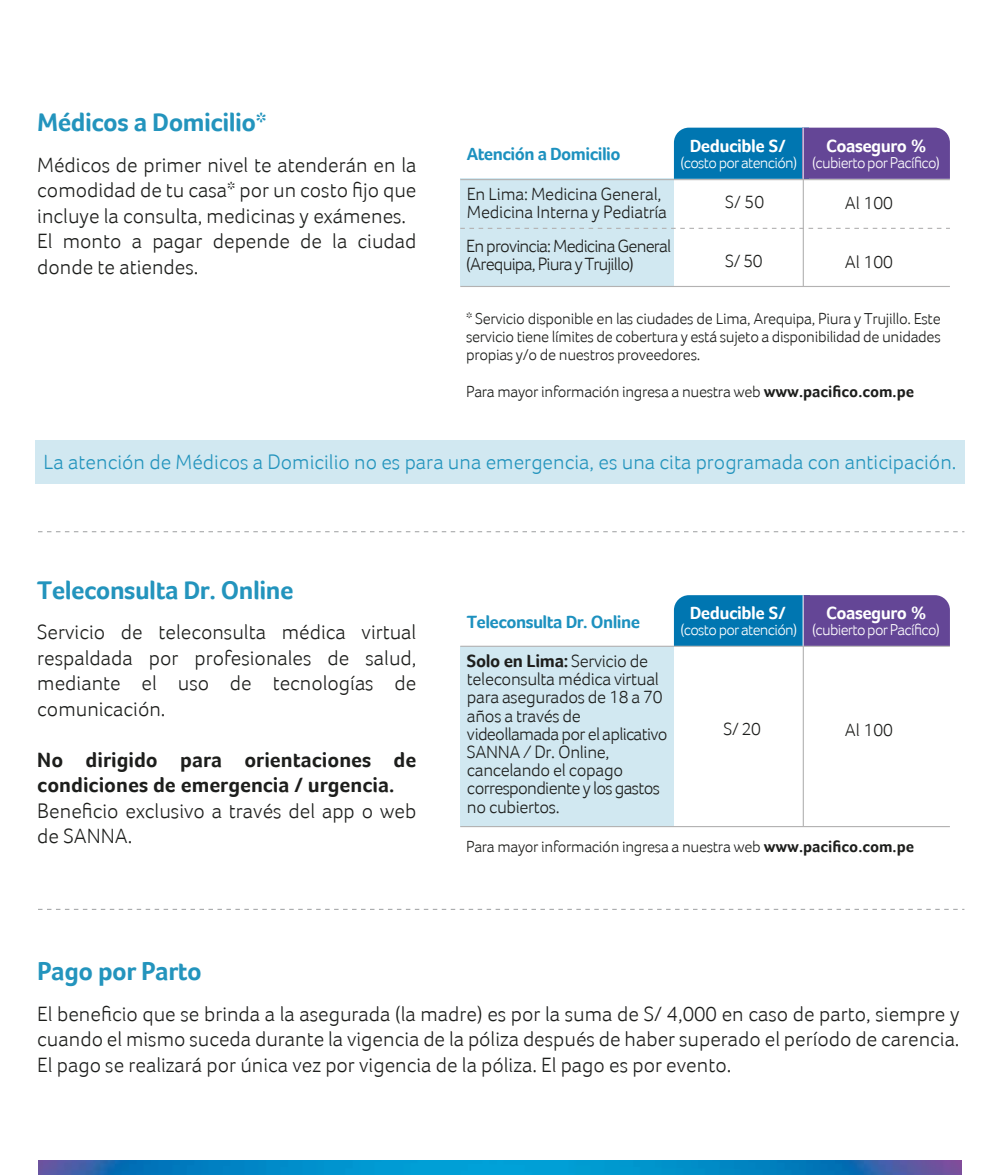
<style>
.page{position:relative;width:1000px;height:1175px;background:#fff}
.page>*{position:absolute;margin:0;border:0;box-sizing:border-box;transform-origin:0 0}
.t1{font:700 26.25px "Foco";letter-spacing:-.02em;color:#2394bd}
.t2{font:300 21.25px/25.5px "Foco";color:#1d1e1c}
.t3{font:300 21.25px "Foco";color:#2394bd}
.t4{font:700 21.25px/25.5px "Foco";color:#1d1e1c}
.t5{font:300 18.12px/18.1px "Foco";letter-spacing:-.02em;color:#1d1e1c}
.t6{font:300 18.12px/18.1px "Foco";letter-spacing:-.045em;color:#1d1e1c}
.t7{font:700 18.12px "Foco";letter-spacing:-.03em;color:#fff}
.t8{font:700 18.12px "Foco";letter-spacing:-.03em;color:#1d91bf}
.t9{font:300 16.25px/18.1px "Foco";letter-spacing:-.02em;color:#1d1e1c;text-align:justify}
.t10{font:300 15.88px "Foco";letter-spacing:-.045em;color:#fff}
.s1{font-weight:700}
</style>
<div class="page">
<img style="left:39px;top:1161px;width:922px;height:14px">
<div style="left:35px;top:440px;width:930px;height:43px;background:#d1e8f1"></div>
<div style="left:460px;top:178px;width:214px;height:108px;background:#d1e8f1"></div>
<div style="left:674px;top:128px;width:134px;height:51px;background:#0076b1"></div>
<div style="left:803px;top:128px;width:147px;height:51px;background:#644696"></div>
<hr style="left:803px;top:128px;width:1px;height:51px;background:#fff">
<hr style="left:460px;top:286px;width:490px;height:1px;background:#b3b2b2">
<hr style="left:460px;top:179px;width:490px;height:1px;background:#b3b2b2">
<svg style="left:460px;top:228px;width:490px;height:1px"></svg>
<hr style="left:803px;top:179px;width:1px;height:108px;background:#b3b2b2">
<div style="left:460px;top:646px;width:214px;height:180px;background:#d1e8f1"></div>
<div style="left:674px;top:595px;width:135px;height:50px;background:#0076b1"></div>
<div style="left:804px;top:595px;width:146px;height:50px;background:#644696"></div>
<hr style="left:803px;top:595px;width:1px;height:51px;background:#fff">
<hr style="left:460px;top:826px;width:490px;height:1px;background:#b3b2b2">
<hr style="left:460px;top:646px;width:490px;height:1px;background:#b3b2b2">
<hr style="left:803px;top:646px;width:1px;height:181px;background:#b3b2b2">
<svg style="left:38px;top:909px;width:926px;height:1px"></svg>
<svg style="left:38px;top:531px;width:926px;height:1px"></svg>
<p class="t1" style="left:37px;top:107px;width:231px">Médicos a Domicilio*</p>
<p class="t2" style="left:37px;top:152px;width:381px">Médicos de primer nivel te atenderán en la comodidad de tu casa* por un costo fijo que incluye la consulta, medicinas y exámenes.<br>El monto a pagar depende de la ciudad donde te atiendes.</p>
<p class="t8" style="left:467px;top:143px;width:156px">Atención a Domicilio</p>
<p class="t5" style="left:467px;top:184px;width:202px">En Lima: Medicina General,<br>Medicina Interna y Pediatría</p>
<p class="t7" style="left:690px;top:135px;width:97px">Deducible S/</p>
<p class="t10" style="left:680px;top:153px;width:118px">(costo por atención)</p>
<p class="t7" style="left:826px;top:135px;width:102px">Coaseguro %</p>
<p class="t10" style="left:812px;top:153px;width:129px">(cubierto por Pacífico)</p>
<p class="t5" style="left:725px;top:193px;width:40px">S/ 50</p>
<p class="t5" style="left:845px;top:193px;width:50px">Al 100</p>
<p class="t6" style="left:466px;top:237px;width:206px">En provincia: Medicina General (Arequipa, Piura y Trujillo)</p>
<p class="t9" style="left:466px;top:309px;width:476px">* Servicio disponible en las ciudades de Lima, Arequipa, Piura y Trujillo. Este servicio tiene límites de cobertura y está sujeto a disponibilidad de unidades propias y/o de nuestros proveedores.</p>
<p class="t9" style="left:466px;top:382px;width:450px">Para mayor información ingresa a nuestra web <span class="s1">www.pacifico.com.pe</span></p>
<p class="t5" style="left:725px;top:252px;width:39px">S/ 50</p>
<p class="t5" style="left:845px;top:253px;width:50px">Al 100</p>
<p class="t3" style="left:43px;top:450px;width:915px">La atención de Médicos a Domicilio no es para una emergencia, es una cita programada con anticipación.</p>
<p class="t1" style="left:37px;top:574px;width:258px">Teleconsulta Dr. Online</p>
<p class="t2" style="left:37px;top:619px;width:381px;text-align:justify">Servicio de teleconsulta médica virtual respaldada por profesionales de salud, mediante el uso de tecnologías de comunicación.</p>
<p class="t4" style="left:37px;top:747px;width:381px">No dirigido para orientaciones de condiciones de emergencia / urgencia.</p>
<p class="t2" style="left:37px;top:798px;width:381px">Beneficio exclusivo a través del app o web de SANNA.</p>
<p class="t8" style="left:467px;top:611px;width:175px">Teleconsulta Dr. Online</p>
<p class="t5" style="left:467px;top:652px;width:202px"><span class="s1">Solo en Lima:</span> Servicio de teleconsulta médica virtual para asegurados de 18 a 70 años a través de videollamada por el aplicativo<br>SANNA ⁄ Dr. Online, cancelando el copago correspondiente y los gastos no cubiertos.</p>
<p class="t7" style="left:690px;top:603px;width:97px">Deducible S/</p>
<p class="t10" style="left:680px;top:621px;width:118px">(costo por atención)</p>
<p class="t7" style="left:826px;top:603px;width:102px">Coaseguro %</p>
<p class="t10" style="left:812px;top:621px;width:129px">(cubierto por Pacífico)</p>
<p class="t5" style="left:724px;top:720px;width:39px">S/ 20</p>
<p class="t5" style="left:845px;top:720px;width:50px">Al 100</p>
<p class="t9" style="left:466px;top:837px;width:450px">Para mayor información ingresa a nuestra web <span class="s1">www.pacifico.com.pe</span></p>
<p class="t1" style="left:37px;top:956px;width:166px">Pago por Parto</p>
<p class="t2" style="left:37px;top:1001px;width:924px;text-align:justify">El beneficio que se brinda a la asegurada (la madre) es por la suma de S/ 4,000 en caso de parto, siempre y cuando el mismo suceda durante la vigencia de la póliza después de haber superado el período de carencia.<br>El pago se realizará por única vez por vigencia de la póliza. El pago es por evento.</p>
</div>
